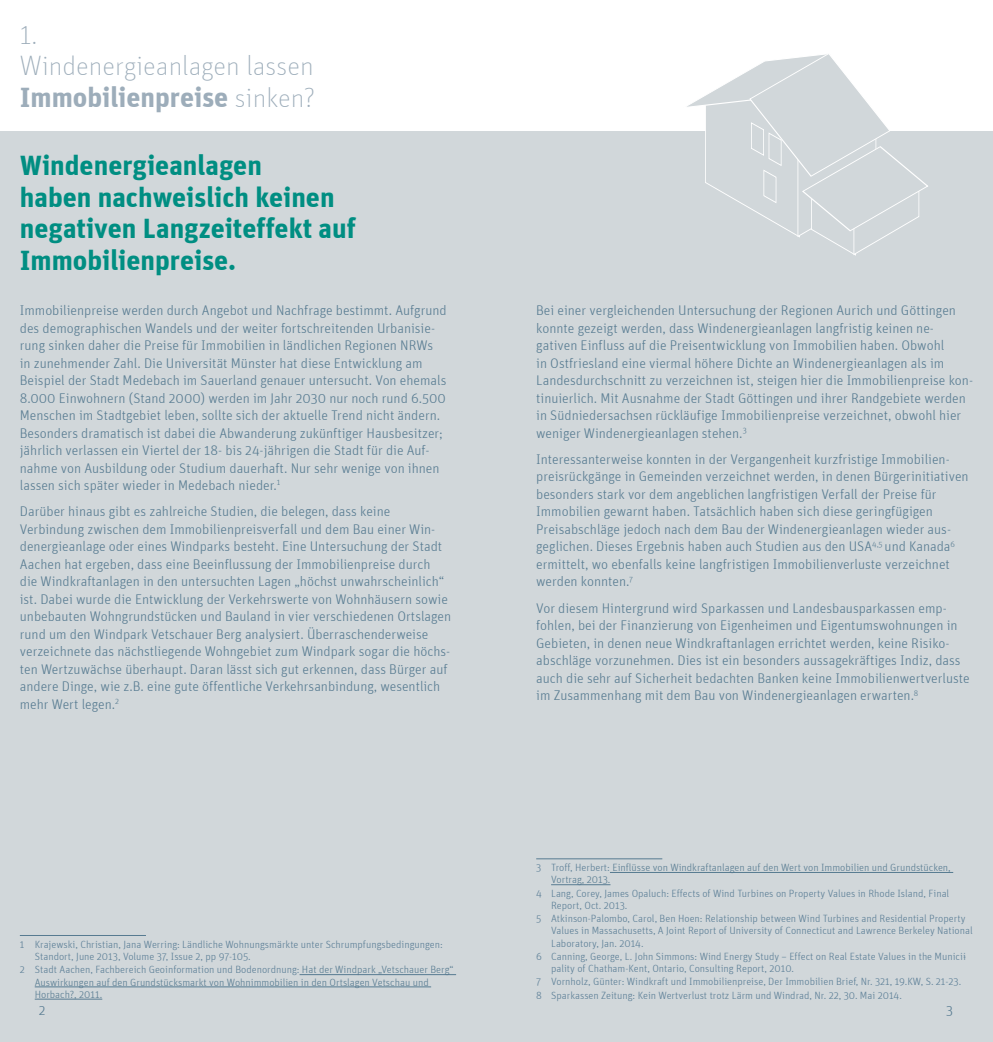
<style>
.page{position:relative;width:993px;height:1042px;background:#fff}
.page>*{position:absolute;margin:0;border:0;box-sizing:border-box;transform-origin:0 0}
.head2{font:700 28px/31.5px "Unit";color:#008e82}
.head1{font:100 28px/31.5px "Unit";color:#9dadba}
.copy{font:300 14px/17.5px "Unit";color:#577b91}
.Start_Copy{font:300 14px/17.5px "Unit";color:#577b91}
.FN2{font:300 10.5px/12.2px "Unit";color:#5b7e96}
.FN2-2{font:300 10.5px/12.2px "Unit";color:#577b91}
.s1{font-weight:700}
.s2{color:#5b7e96}
</style>
<div class="page">
<div style="left:0;top:131px;width:992px;height:911px;background:#d1d7da"></div>
<hr style="left:20px;top:935px;width:126px;height:1px;background:#577b91">
<hr style="left:299px;top:974px;width:157px;height:1px;background:#577b91">
<hr style="left:35px;top:986px;width:396px;height:1px;background:#577b91">
<hr style="left:35px;top:999px;width:67px;height:1px;background:#577b91">
<svg style="left:687px;top:54px;width:241px;height:202px"></svg>
<hr style="left:536px;top:858px;width:126px;height:1px;background:#577b91">
<hr style="left:609px;top:872px;width:343px;height:1px;background:#577b91">
<hr style="left:551px;top:884px;width:59px;height:1px;background:#577b91">
<p class="head1" style="left:20px;top:18px;width:297px">1.<br>Windenergieanlagen lassen<br><span class="s1">Immobilienpreise</span> sinken?</p>
<p class="head2" style="left:20px;top:149px;width:337px">Windenergieanlagen<br>haben nachweislich keinen negativen Langzeiteffekt auf<br>Immobilienpreise.</p>
<p class="Start_Copy" style="left:20px;top:301px;width:428px">Immobilienpreise werden durch Angebot und Nachfrage bestimmt. Aufgrund des demographischen Wandels und der weiter fortschreitenden Urbanisie&shy;rung sinken daher die Preise für Immobilien in ländlichen Regionen NRWs in zunehmender Zahl. Die Universität Münster hat diese Entwicklung am Beispiel der Stadt Medebach im Sauerland genauer untersucht. Von ehemals 8.000 Einwohnern (Stand 2000) werden im Jahr 2030 nur noch rund 6.500<br>Menschen im Stadtgebiet leben, sollte sich der aktuelle Trend nicht ändern.<br>Besonders dramatisch ist dabei die Abwanderung zukünftiger Hausbesitzer; jährlich verlassen ein Viertel der 18- bis 24-jährigen die Stadt für die Auf&shy;nahme von Ausbildung oder Studium dauerhaft. Nur sehr wenige von ihnen lassen sich später wieder in Medebach nieder.<sup>1</sup></p>
<p class="copy" style="left:20px;top:503px;width:433px">Darüber hinaus gibt es zahlreiche Studien, die belegen, dass keine Verbindung zwischen dem Immobilienpreisverfall und dem Bau einer Win&shy;denergieanlage oder eines Windparks besteht. Eine Untersuchung der Stadt Aachen hat ergeben, dass eine Beeinflussung der Immobilienpreise durch die Windkraftanlagen in den untersuchten Lagen „höchst unwahrscheinlich“ ist. Dabei wurde die Entwicklung der Verkehrswerte von Wohnhäusern sowie unbebauten Wohngrundstücken und Bauland in vier verschiedenen Ortslagen rund um den Windpark Vetschauer Berg analysiert. Überraschenderweise verzeichnete das nächstliegende Wohngebiet zum Windpark sogar die höchs&shy;ten Wertzuwächse überhaupt. Daran lässt sich gut erkennen, dass Bürger auf andere Dinge, wie z.B. eine gute öffentliche Verkehrsanbindung, wesentlich mehr Wert legen.<sup>2</sup></p>
<p class="FN2" style="left:35px;top:938px;width:409px;text-indent:-15px">1 Krajewski, Christian, Jana Werring: Ländliche Wohnungsmärkte unter Schrumpfungsbedingungen:<br>Standort, June 2013, Volume 37, Issue 2, pp 97-105.</p>
<p class="FN2-2" style="left:35px;top:963px;width:420px;text-indent:-15px"><span class="s2">2 Stadt Aachen, Fachbereich Geoinformation und Bodenordnung:</span> Hat der Windpark „Vetschauer Berg“<br>Auswirkungen auf den Grundstücksmarkt von Wohnimmobilien in den Ortslagen Vetschau und<br>Horbach?, 2011.</p>
<p class="copy" style="left:39px;top:1001px;width:8px">2</p>
<p class="Start_Copy" style="left:536px;top:301px;width:438px">Bei einer vergleichenden Untersuchung der Regionen Aurich und Göttingen konnte gezeigt werden, dass Windenergieanlagen langfristig keinen ne&shy;gativen Einfluss auf die Preisentwicklung von Immobilien haben. Obwohl<br>in Ostfriesland eine viermal höhere Dichte an Windenergieanlagen als im Landesdurchschnitt zu verzeichnen ist, steigen hier die Immobilienpreise kon&shy;tinuierlich. Mit Ausnahme der Stadt Göttingen und ihrer Randgebiete werden in Südniedersachsen rückläufige Immobilienpreise verzeichnet, obwohl hier weniger Windenergieanlagen stehen.<sup>3</sup></p>
<p class="copy" style="left:536px;top:450px;width:434px">Interessanterweise konnten in der Vergangenheit kurzfristige Immobilien&shy;preisrückgänge in Gemeinden verzeichnet werden, in denen Bürgerinitiativen besonders stark vor dem angeblichen langfristigen Verfall der Preise für Immobilien gewarnt haben. Tatsächlich haben sich diese geringfügigen Preisabschläge jedoch nach dem Bau der Windenergieanlagen wieder aus&shy;geglichen. Dieses Ergebnis haben auch Studien aus den USA<sup>4,5</sup> und Kanada<sup>6 </sup>ermittelt, wo ebenfalls keine langfristigen Immobilienverluste verzeichnet werden konnten.<sup>7</sup></p>
<p class="copy" style="left:536px;top:599px;width:435px">Vor diesem Hintergrund wird Sparkassen und Landesbausparkassen emp&shy;fohlen, bei der Finanzierung von Eigenheimen und Eigentumswohnungen in Gebieten, in denen neue Windkraftanlagen errichtet werden, keine Risiko&shy;abschläge vorzunehmen. Dies ist ein besonders aussagekräftiges Indiz, dass auch die sehr auf Sicherheit bedachten Banken keine Immobilienwertverluste im Zusammenhang mit dem Bau von Windenergieanlagen erwarten.<sup>8</sup></p>
<p class="FN2-2" style="left:551px;top:861px;width:401px;text-indent:-15px"><span class="s2">3 Troff, Herbert:</span> Einflüsse von Windkraftanlagen auf den Wert von Immobilien und Grundstücken,<br>Vortrag, 2013.</p>
<p class="FN2" style="left:551px;top:887px;width:399px;text-indent:-15px">4 Lang, Corey, James Opaluch: Effects of Wind Turbines on Property Values in Rhode Island, Final<br>Report, Oct. 2013.</p>
<p class="FN2" style="left:551px;top:912px;width:423px;text-indent:-15px">5 Atkinson-Palombo, Carol, Ben Hoen: Relationship between Wind Turbines and Residential Property<br>Values in Massachusetts, A Joint Report of University of Connecticut and Lawrence Berkeley National<br>Laboratory, Jan. 2014.</p>
<p class="FN2" style="left:551px;top:950px;width:416px;text-indent:-15px">6 Canning, George, L. John Simmons: Wind Energy Study – Effect on Real Estate Values in the Munici&shy;pality of Chatham-Kent, Ontario, Consulting Report, 2010.</p>
<p class="FN2" style="left:536px;top:975px;width:426px">7 Vornholz, Günter: Windkraft und Immobilienpreise, Der Immobilien Brief, Nr. 321, 19.KW, S. 21-23.</p>
<p class="FN2" style="left:536px;top:988px;width:367px">8 Sparkassen Zeitung: Kein Wertverlust trotz Lärm und Windrad, Nr. 22, 30. Mai 2014.</p>
<p class="copy" style="left:945px;top:1001px;width:8px">3</p>
</div>
